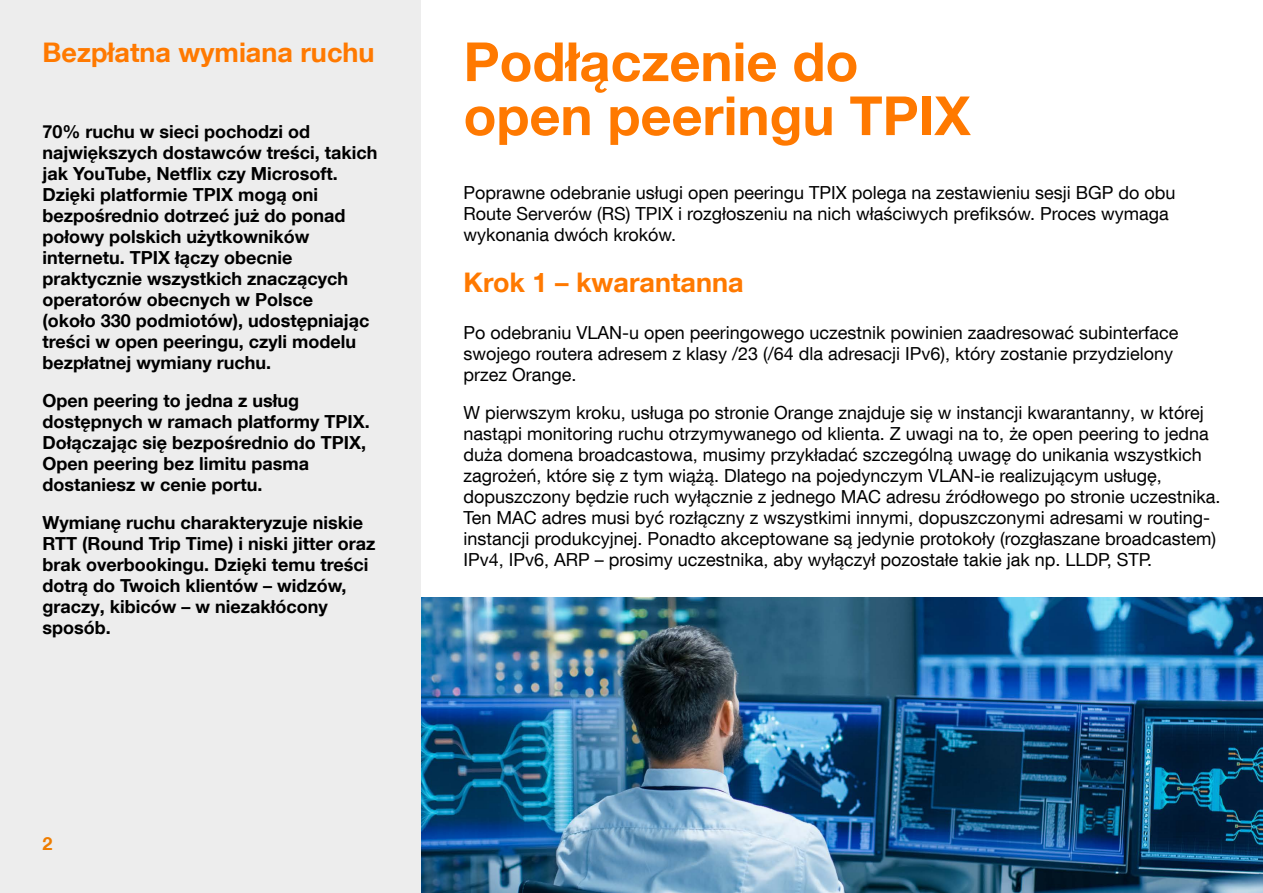
<style>
.page{position:relative;width:1263px;height:893px;background:#fff}
.page>*{position:absolute;margin:0;border:0;box-sizing:border-box;transform-origin:0 0}
.Bigger_-_header_-_white{font:700 54px/54px "Helvetica Neue";color:#ff7900}
.Bigger_-_header_-_white-2{font:700 27px "Helvetica Neue";color:#ff7900}
.Bigger_-_header_-_white-3{font:18px/21px "Helvetica Neue";color:#000}
.Bigger_-_header_-_white-4{font:700 18px/21px "Helvetica Neue";color:#000}
.Bigger_-_header_-_white-5{font:700 18px "Helvetica Neue";color:#ef7d00}
</style>
<div class="page">
<div style="left:0;top:0;width:421px;height:893px;background:#ededed"></div>
<img style="left:421px;top:597px;width:842px;height:296px">
<p class="Bigger_-_header_-_white-2" style="left:43px;top:35px;width:333px">Bezpłatna wymiana ruchu</p>
<p class="Bigger_-_header_-_white-4" style="left:43px;top:120px;width:336px">70% ruchu w sieci pochodzi od największych dostawców treści, takich jak YouTube, Netflix czy Microsoft.<br>Dzięki platformie TPIX mogą oni bezpośrednio dotrzeć już do ponad połowy polskich użytkowników internetu. TPIX łączy obecnie praktycznie wszystkich znaczących operatorów obecnych w Polsce<br>(około 330 podmiotów), udostępniając treści w open peeringu, czyli modelu bezpłatnej wymiany ruchu.</p>
<p class="Bigger_-_header_-_white-4" style="left:43px;top:389px;width:329px">Open peering to jedna z usług dostępnych w ramach platformy TPIX.<br>Dołączając się bezpośrednio do TPIX,<br>Open peering bez limitu pasma dostaniesz w cenie portu.</p>
<p class="Bigger_-_header_-_white-4" style="left:43px;top:511px;width:334px">Wymianę ruchu charakteryzuje niskie<br>RTT (Round Trip Time) i niski jitter oraz brak overbookingu. Dzięki temu treści dotrą do Twoich klientów – widzów, graczy, kibiców – w niezakłócony sposób.</p>
<p class="Bigger_-_header_-_white-5" style="left:43px;top:833px;width:12px">2</p>
<p class="Bigger_-_header_-_white" style="left:463px;top:33px;width:508px">Podłączenie do open peeringu TPIX</p>
<p class="Bigger_-_header_-_white-3" style="left:463px;top:182px;width:714px">Poprawne odebranie usługi open peeringu TPIX polega na zestawieniu sesji BGP do obu<br>Route Serverów (RS) TPIX i rozgłoszeniu na nich właściwych prefiksów. Proces wymaga wykonania dwóch kroków.</p>
<p class="Bigger_-_header_-_white-2" style="left:463px;top:266px;width:282px">Krok 1 – kwarantanna</p>
<p class="Bigger_-_header_-_white-3" style="left:463px;top:321px;width:716px">Po odebraniu VLAN-u open peeringowego uczestnik powinien zaadresować subinterface swojego routera adresem z klasy /23 (/64 dla adresacji IPv6), który zostanie przydzielony przez Orange.</p>
<p class="Bigger_-_header_-_white-3" style="left:463px;top:401px;width:758px">W pierwszym kroku, usługa po stronie Orange znajduje się w instancji kwarantanny, w której nastąpi monitoring ruchu otrzymywanego od klienta. Z uwagi na to, że open peering to jedna duża domena broadcastowa, musimy przykładać szczególną uwagę do unikania wszystkich zagrożeń, które się z tym wiążą. Dlatego na pojedynczym VLAN-ie realizującym usługę, dopuszczony będzie ruch wyłącznie z jednego MAC adresu źródłowego po stronie uczestnika.<br>Ten MAC adres musi być rozłączny z wszystkimi innymi, dopuszczonymi adresami w routing&shy;instancji produkcyjnej. Ponadto akceptowane są jedynie protokoły (rozgłaszane broadcastem)<br>IPv4, IPv6, ARP – prosimy uczestnika, aby wyłączył pozostałe takie jak np. LLDP, STP.</p>
</div>
